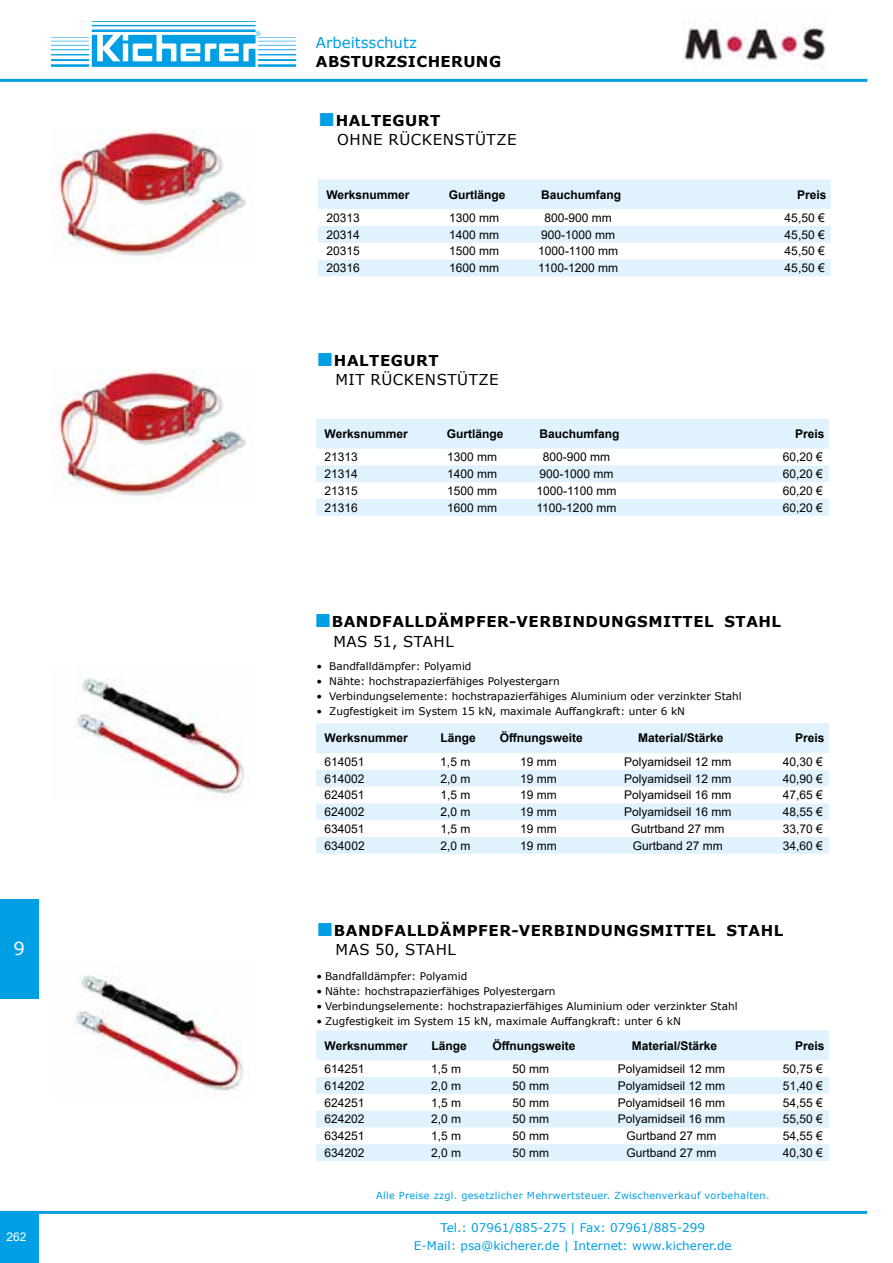
<style>
.page{position:relative;width:893px;height:1263px;background:#fff}
.page>*{position:absolute;margin:0;border:0;box-sizing:border-box;transform-origin:0 0}
.t1{font:18px "Verdana";color:#fff}
.t2{font:700 15px/19.4px "Verdana";letter-spacing:.035em;color:#000}
.t3{font:15px/19.4px "Verdana";letter-spacing:.035em;color:#000}
.t4{font:15px "Verdana";color:#009ee3}
.t5{font:12px "Arial";color:#000}
.t6{font:700 12px "Arial";color:#000}
.t7{font:12px/18px "Verdana";color:#009ee3;text-align:center}
.t8{font:12px "Arial";color:#fff}
.t9{font:10.5px "Verdana";color:#000}
.t10{font:9.75px "Verdana";letter-spacing:.03em;color:#009ee3}
.s1{font-family:"Times New Roman";font-size:28.5px;color:#009ee3}
.s2{font-weight:700}
.s3{font-family:"Times New Roman";font-weight:400;font-size:28.5px;color:#009ee3}
.s4{font-weight:400}
</style>
<div class="page">
<hr style="left:0;top:79px;width:867px;height:3px;background:#009ee3">
<div style="left:0;top:1211px;width:39px;height:52px;background:#009ee3"></div>
<svg style="left:51px;top:21px;width:245px;height:46px"></svg>
<div style="left:0;top:899px;width:38px;height:99px;background:#009ee3"></div>
<hr style="left:0;top:1211px;width:867px;height:3px;background:#009ee3">
<img style="left:683px;top:20px;width:143px;height:47px">
<div style="left:318px;top:179px;width:513px;height:30px;background:#dff2fd"></div>
<svg style="left:318px;top:226px;width:513px;height:50px"></svg>
<img style="left:51px;top:128px;width:195px;height:132px">
<div style="left:316px;top:419px;width:513px;height:30px;background:#dff2fd"></div>
<svg style="left:316px;top:465px;width:513px;height:51px"></svg>
<img style="left:51px;top:369px;width:195px;height:134px">
<div style="left:316px;top:723px;width:513px;height:30px;background:#dff2fd"></div>
<svg style="left:316px;top:770px;width:513px;height:84px"></svg>
<img style="left:75px;top:677px;width:170px;height:120px">
<div style="left:316px;top:1030px;width:513px;height:30px;background:#dff2fd"></div>
<svg style="left:316px;top:1077px;width:513px;height:84px"></svg>
<img style="left:74px;top:974px;width:170px;height:120px">
<h1 class="t1" style="left:13px;top:936px;width:13px">9</h1>
<p class="t8" style="left:6px;top:1229px;width:22px">262</p>
<p class="t4" style="left:316px;top:32px;width:103px">Arbeitsschutz</p>
<p class="t2" style="left:316px;top:52px;width:187px">ABSTURZSICHERUNG</p>
<p class="t3" style="left:337px;top:111px;width:181px;text-indent:-19px"><span class="s1">■</span><span class="s2">HALTEGURT<br></span>OHNE RÜCKENSTÜTZE</p>
<p class="t6" style="left:326px;top:186px;width:85px">Werksnummer</p>
<p class="t6" style="left:449px;top:186px;width:58px">Gurtlänge</p>
<p class="t6" style="left:541px;top:186px;width:82px">Bauchumfang</p>
<p class="t6" style="left:797px;top:186px;width:31px">Preis</p>
<p class="t5" style="left:326px;top:209px;width:35px">20313</p>
<p class="t5" style="left:449px;top:209px;width:52px">1300 mm</p>
<p class="t5" style="left:544px;top:209px;width:69px">800-900 mm</p>
<p class="t5" style="left:785px;top:209px;width:42px">45,50 €</p>
<p class="t5" style="left:326px;top:226px;width:35px">20314</p>
<p class="t5" style="left:449px;top:226px;width:52px">1400 mm</p>
<p class="t5" style="left:541px;top:226px;width:76px">900-1000 mm</p>
<p class="t5" style="left:785px;top:226px;width:42px">45,50 €</p>
<p class="t5" style="left:326px;top:243px;width:35px">20315</p>
<p class="t5" style="left:449px;top:243px;width:52px">1500 mm</p>
<p class="t5" style="left:538px;top:243px;width:81px">1000-1100 mm</p>
<p class="t5" style="left:785px;top:243px;width:42px">45,50 €</p>
<p class="t5" style="left:326px;top:260px;width:35px">20316</p>
<p class="t5" style="left:449px;top:260px;width:52px">1600 mm</p>
<p class="t5" style="left:538px;top:260px;width:81px">1100-1200 mm</p>
<p class="t5" style="left:785px;top:260px;width:42px">45,50 €</p>
<p class="t3" style="left:335px;top:350px;width:165px;text-indent:-19px"><span class="s1">■</span><span class="s2">HALTEGURT<br></span>MIT RÜCKENSTÜTZE</p>
<p class="t6" style="left:325px;top:425px;width:85px">Werksnummer</p>
<p class="t6" style="left:447px;top:425px;width:58px">Gurtlänge</p>
<p class="t6" style="left:539px;top:425px;width:82px">Bauchumfang</p>
<p class="t6" style="left:795px;top:425px;width:31px">Preis</p>
<p class="t5" style="left:325px;top:449px;width:35px">21313</p>
<p class="t5" style="left:447px;top:449px;width:52px">1300 mm</p>
<p class="t5" style="left:543px;top:449px;width:69px">800-900 mm</p>
<p class="t5" style="left:783px;top:449px;width:42px">60,20 €</p>
<p class="t5" style="left:325px;top:466px;width:35px">21314</p>
<p class="t5" style="left:447px;top:466px;width:52px">1400 mm</p>
<p class="t5" style="left:539px;top:466px;width:76px">900-1000 mm</p>
<p class="t5" style="left:783px;top:466px;width:42px">60,20 €</p>
<p class="t5" style="left:325px;top:482px;width:35px">21315</p>
<p class="t5" style="left:447px;top:482px;width:52px">1500 mm</p>
<p class="t5" style="left:536px;top:482px;width:81px">1000-1100 mm</p>
<p class="t5" style="left:783px;top:482px;width:42px">60,20 €</p>
<p class="t5" style="left:325px;top:499px;width:35px">21316</p>
<p class="t5" style="left:447px;top:499px;width:52px">1600 mm</p>
<p class="t5" style="left:536px;top:499px;width:81px">1100-1200 mm</p>
<p class="t5" style="left:783px;top:499px;width:42px">60,20 €</p>
<p class="t2" style="left:333px;top:612px;width:449px;text-indent:-19px"><span class="s3">■</span>BANDFALLDÄMPFER-VERBINDUNGSMITTEL STAHL<br><span class="s4">MAS 51, STAHL</span></p>
<p class="t9" style="left:316px;top:659px;width:156px">• Bandfalldämpfer: Polyamid</p>
<p class="t9" style="left:316px;top:674px;width:245px">• Nähte: hochstrapazierfähiges Polyestergarn</p>
<p class="t9" style="left:316px;top:689px;width:427px">• Verbindungselemente: hochstrapazierfähiges Aluminium oder verzinkter Stahl</p>
<p class="t9" style="left:316px;top:704px;width:370px">• Zugfestigkeit im System 15 kN, maximale Auffangkraft: unter 6 kN</p>
<p class="t6" style="left:325px;top:730px;width:85px">Werksnummer</p>
<p class="t6" style="left:441px;top:730px;width:37px">Länge</p>
<p class="t6" style="left:500px;top:730px;width:85px">Öffnungsweite</p>
<p class="t6" style="left:638px;top:730px;width:87px">Material/Stärke</p>
<p class="t6" style="left:795px;top:730px;width:31px">Preis</p>
<p class="t5" style="left:325px;top:753px;width:42px">614051</p>
<p class="t5" style="left:440px;top:753px;width:32px">1,5 m</p>
<p class="t5" style="left:520px;top:753px;width:38px">19 mm</p>
<p class="t5" style="left:624px;top:753px;width:109px">Polyamidseil 12 mm</p>
<p class="t5" style="left:783px;top:753px;width:42px">40,30 €</p>
<p class="t5" style="left:325px;top:770px;width:42px">614002</p>
<p class="t5" style="left:440px;top:770px;width:32px">2,0 m</p>
<p class="t5" style="left:520px;top:770px;width:38px">19 mm</p>
<p class="t5" style="left:624px;top:770px;width:109px">Polyamidseil 12 mm</p>
<p class="t5" style="left:783px;top:770px;width:42px">40,90 €</p>
<p class="t5" style="left:325px;top:787px;width:42px">624051</p>
<p class="t5" style="left:440px;top:787px;width:32px">1,5 m</p>
<p class="t5" style="left:520px;top:787px;width:38px">19 mm</p>
<p class="t5" style="left:624px;top:787px;width:109px">Polyamidseil 16 mm</p>
<p class="t5" style="left:783px;top:787px;width:42px">47,65 €</p>
<p class="t5" style="left:325px;top:804px;width:42px">624002</p>
<p class="t5" style="left:440px;top:804px;width:32px">2,0 m</p>
<p class="t5" style="left:520px;top:804px;width:38px">19 mm</p>
<p class="t5" style="left:624px;top:804px;width:109px">Polyamidseil 16 mm</p>
<p class="t5" style="left:783px;top:804px;width:42px">48,55 €</p>
<p class="t5" style="left:325px;top:820px;width:42px">634051</p>
<p class="t5" style="left:440px;top:820px;width:32px">1,5 m</p>
<p class="t5" style="left:520px;top:820px;width:38px">19 mm</p>
<p class="t5" style="left:631px;top:820px;width:95px">Gutrtband 27 mm</p>
<p class="t5" style="left:783px;top:820px;width:42px">33,70 €</p>
<p class="t5" style="left:325px;top:837px;width:42px">634002</p>
<p class="t5" style="left:440px;top:837px;width:32px">2,0 m</p>
<p class="t5" style="left:520px;top:837px;width:38px">19 mm</p>
<p class="t5" style="left:633px;top:837px;width:92px">Gurtband 27 mm</p>
<p class="t5" style="left:783px;top:837px;width:42px">34,60 €</p>
<p class="t2" style="left:335px;top:920px;width:449px;text-indent:-19px"><span class="s3">■</span>BANDFALLDÄMPFER-VERBINDUNGSMITTEL STAHL<br><span class="s4">MAS 50, STAHL</span></p>
<p class="t9" style="left:316px;top:969px;width:152px">• Bandfalldämpfer: Polyamid</p>
<p class="t9" style="left:316px;top:984px;width:241px">• Nähte: hochstrapazierfähiges Polyestergarn</p>
<p class="t9" style="left:316px;top:999px;width:423px">• Verbindungselemente: hochstrapazierfähiges Aluminium oder verzinkter Stahl</p>
<p class="t9" style="left:316px;top:1014px;width:366px">• Zugfestigkeit im System 15 kN, maximale Auffangkraft: unter 6 kN</p>
<p class="t6" style="left:325px;top:1037px;width:84px">Werksnummer</p>
<p class="t6" style="left:431px;top:1037px;width:37px">Länge</p>
<p class="t6" style="left:492px;top:1037px;width:85px">Öffnungsweite</p>
<p class="t6" style="left:632px;top:1037px;width:87px">Material/Stärke</p>
<p class="t6" style="left:795px;top:1037px;width:31px">Preis</p>
<p class="t5" style="left:325px;top:1060px;width:42px">614251</p>
<p class="t5" style="left:431px;top:1060px;width:32px">1,5 m</p>
<p class="t5" style="left:512px;top:1060px;width:38px">50 mm</p>
<p class="t5" style="left:618px;top:1060px;width:109px">Polyamidseil 12 mm</p>
<p class="t5" style="left:783px;top:1060px;width:42px">50,75 €</p>
<p class="t5" style="left:325px;top:1077px;width:42px">614202</p>
<p class="t5" style="left:431px;top:1077px;width:32px">2,0 m</p>
<p class="t5" style="left:512px;top:1077px;width:38px">50 mm</p>
<p class="t5" style="left:618px;top:1077px;width:109px">Polyamidseil 12 mm</p>
<p class="t5" style="left:783px;top:1077px;width:42px">51,40 €</p>
<p class="t5" style="left:325px;top:1094px;width:42px">624251</p>
<p class="t5" style="left:431px;top:1094px;width:32px">1,5 m</p>
<p class="t5" style="left:512px;top:1094px;width:38px">50 mm</p>
<p class="t5" style="left:618px;top:1094px;width:109px">Polyamidseil 16 mm</p>
<p class="t5" style="left:783px;top:1094px;width:42px">54,55 €</p>
<p class="t5" style="left:325px;top:1111px;width:42px">624202</p>
<p class="t5" style="left:431px;top:1111px;width:32px">2,0 m</p>
<p class="t5" style="left:512px;top:1111px;width:38px">50 mm</p>
<p class="t5" style="left:618px;top:1111px;width:109px">Polyamidseil 16 mm</p>
<p class="t5" style="left:783px;top:1111px;width:42px">55,50 €</p>
<p class="t5" style="left:325px;top:1128px;width:42px">634251</p>
<p class="t5" style="left:431px;top:1128px;width:32px">1,5 m</p>
<p class="t5" style="left:512px;top:1128px;width:38px">50 mm</p>
<p class="t5" style="left:626px;top:1128px;width:92px">Gurtband 27 mm</p>
<p class="t5" style="left:783px;top:1128px;width:42px">54,55 €</p>
<p class="t5" style="left:325px;top:1144px;width:42px">634202</p>
<p class="t5" style="left:431px;top:1144px;width:32px">2,0 m</p>
<p class="t5" style="left:512px;top:1144px;width:38px">50 mm</p>
<p class="t5" style="left:626px;top:1144px;width:92px">Gurtband 27 mm</p>
<p class="t5" style="left:783px;top:1144px;width:42px">40,30 €</p>
<p class="t10" style="left:376px;top:1189px;width:395px">Alle Preise zzgl. gesetzlicher Mehrwertsteuer. Zwischenverkauf vorbehalten.</p>
<p class="t7" style="left:414px;top:1219px;width:319px">Tel.: 07961/885-275 | Fax: 07961/885-299<br>E-Mail: psa@kicherer.de | Internet: www.kicherer.de</p>
</div>
